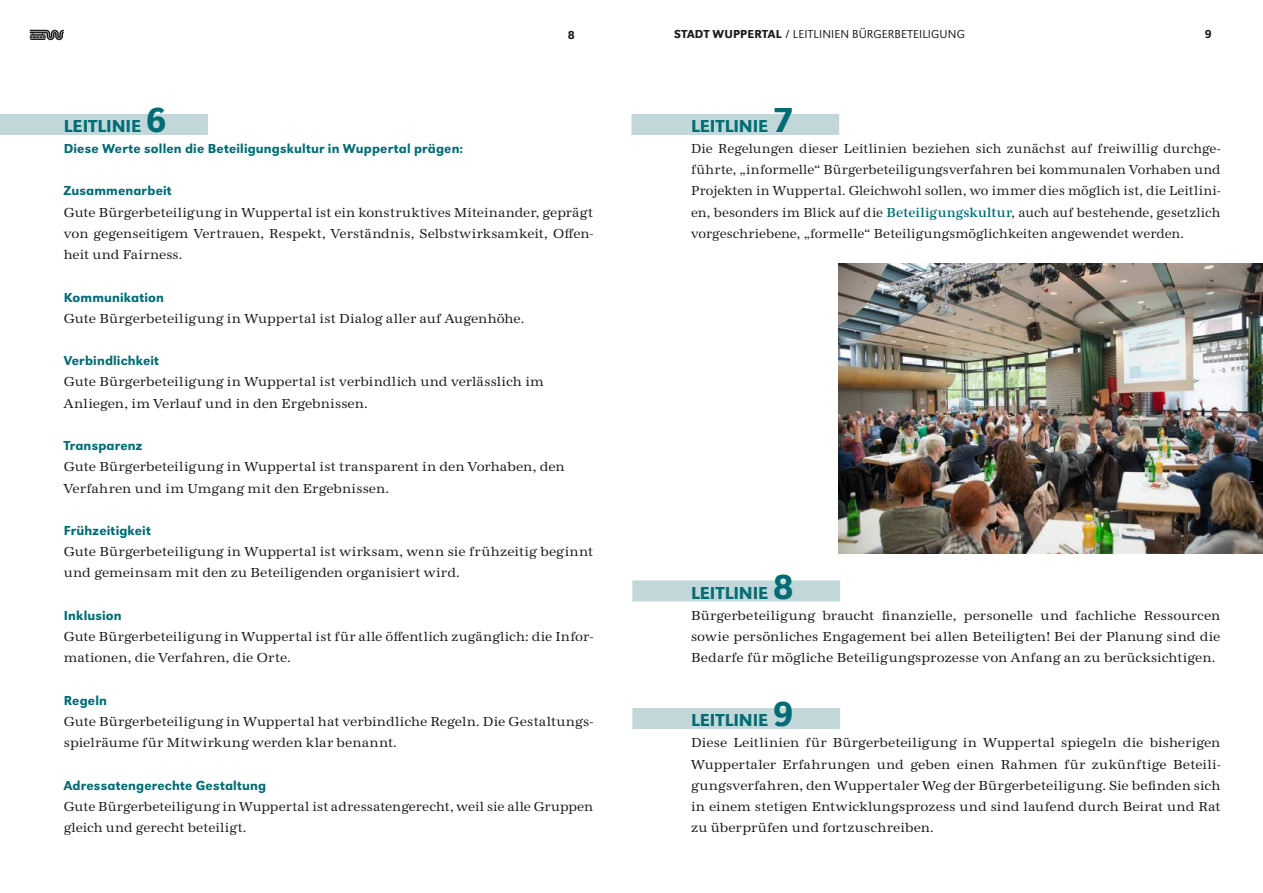
<style>
.page{position:relative;width:1263px;height:893px;background:#fff}
.page>*{position:absolute;margin:0;border:0;box-sizing:border-box;transform-origin:0 0}
.t1{font:500 18px "URW Grotesk";color:#006c73}
.t2{font:13.5px/21.1px "URW Antiqua";letter-spacing:.005em;color:#1a1a18}
.t3{font:13.5px/21.3px "URW Antiqua";letter-spacing:.005em;color:#1a1a18;text-align:justify;scale:.96 1}
.t4{font:500 13.5px "URW Grotesk";letter-spacing:.01em;color:#006c73}
.t5{font:300 12px "URW Grotesk";letter-spacing:.005em;color:#1a1a18}
.t6{font:500 12px "URW Grotesk";color:#1a1a18}
.s1{font-weight:500}
.s2{font-size:36px}
.s3{font-weight:500;color:#006c73}
</style>
<div class="page">
<svg style="left:30px;top:30px;width:34px;height:10px"></svg>
<div style="left:0;top:114px;width:208px;height:21px;background:#c2d7da"></div>
<div style="left:631px;top:114px;width:208px;height:21px;background:#c2d7da"></div>
<div style="left:632px;top:580px;width:208px;height:21px;background:#c2d7da"></div>
<div style="left:632px;top:708px;width:208px;height:21px;background:#c2d7da"></div>
<img style="left:838px;top:264px;width:425px;height:290px">
<p class="t6" style="left:568px;top:28px;width:8px">8</p>
<p class="t5" style="left:674px;top:27px;width:292px"><span class="s1">STADT WUPPERTAL /</span> LEITLINIEN BÜRGERBETEILIGUNG</p>
<p class="t6" style="left:1205px;top:27px;width:8px">9</p>
<h1 class="t1" style="left:64px;top:115px;width:104px">LEITLINIE <span class="s2">6</span></h1>
<p class="t4" style="left:64px;top:141px;width:401px">Diese Werte sollen die Beteiligungskultur in Wuppertal prägen:</p>
<p class="t4" style="left:64px;top:183px;width:109px">Zusammenarbeit</p>
<p class="t2" style="left:64px;top:202px;width:531px;text-align:justify">Gute Bürgerbeteiligung in Wuppertal ist ein konstruktives Miteinander, geprägt von gegenseitigem Vertrauen, Respekt, Verständnis, Selbstwirksamkeit, Offen&shy;heit und Fairness.</p>
<p class="t4" style="left:64px;top:289px;width:102px">Kommunikation</p>
<p class="t2" style="left:64px;top:308px;width:462px">Gute Bürgerbeteiligung in Wuppertal ist Dialog aller auf Augenhöhe.</p>
<p class="t4" style="left:64px;top:353px;width:97px">Verbindlichkeit</p>
<p class="t2" style="left:64px;top:372px;width:482px">Gute Bürgerbeteiligung in Wuppertal ist verbindlich und verlässlich im<br>Anliegen, im Verlauf und in den Ergebnissen.</p>
<p class="t4" style="left:64px;top:438px;width:80px">Transparenz</p>
<p class="t2" style="left:64px;top:456px;width:502px">Gute Bürgerbeteiligung in Wuppertal ist transparent in den Vorhaben, den<br>Verfahren und im Umgang mit den Ergebnissen.</p>
<p class="t4" style="left:64px;top:523px;width:89px">Frühzeitigkeit</p>
<p class="t2" style="left:64px;top:541px;width:531px">Gute Bürgerbeteiligung in Wuppertal ist wirksam, wenn sie frühzeitig beginnt und gemeinsam mit den zu Beteiligenden organisiert wird.</p>
<p class="t4" style="left:64px;top:607px;width:59px">Inklusion</p>
<p class="t2" style="left:64px;top:626px;width:531px">Gute Bürgerbeteiligung in Wuppertal ist für alle öffentlich zugänglich: die Infor&shy;mationen, die Verfahren, die Orte.</p>
<p class="t4" style="left:64px;top:692px;width:45px">Regeln</p>
<p class="t2" style="left:64px;top:711px;width:531px">Gute Bürgerbeteiligung in Wuppertal hat verbindliche Regeln. Die Gestaltungs&shy;spielräume für Mitwirkung werden klar benannt.</p>
<p class="t4" style="left:64px;top:777px;width:204px">Adressatengerechte Gestaltung</p>
<p class="t2" style="left:64px;top:796px;width:531px">Gute Bürgerbeteiligung in Wuppertal ist adressatengerecht, weil sie alle Gruppen gleich und gerecht beteiligt.</p>
<h1 class="t1" style="left:691px;top:115px;width:104px">LEITLINIE <span class="s2">7</span></h1>
<p class="t3" style="left:691px;top:138px;width:553px">Die Regelungen dieser Leitlinien beziehen sich zunächst auf freiwillig durchge&shy;führte, „informelle“ Bürgerbeteiligungsverfahren bei kommunalen Vorhaben und Projekten in Wuppertal. Gleichwohl sollen, wo immer dies möglich ist, die Leitlini&shy;en, besonders im Blick auf die <span class="s3">Beteiligungskultur</span>, auch auf bestehende, gesetzlich vorgeschriebene, „formelle“ Beteiligungsmöglichkeiten angewendet werden.</p>
<h1 class="t1" style="left:691px;top:582px;width:104px">LEITLINIE <span class="s2">8</span></h1>
<p class="t2" style="left:691px;top:605px;width:531px;text-align:justify">Bürgerbeteiligung braucht finanzielle, personelle und fachliche Ressourcen sowie persönliches Engagement bei allen Beteiligten! Bei der Planung sind die Bedarfe für mögliche Beteiligungsprozesse von Anfang an zu berücksichtigen.</p>
<h1 class="t1" style="left:691px;top:709px;width:104px">LEITLINIE <span class="s2">9</span></h1>
<p class="t2" style="left:691px;top:732px;width:531px;text-align:justify">Diese Leitlinien für Bürgerbeteiligung in Wuppertal spiegeln die bisherigen Wuppertaler Erfahrungen und geben einen Rahmen für zukünftige Beteili&shy;gungsverfahren, den Wuppertaler Weg der Bürgerbeteiligung. Sie befinden sich in einem stetigen Entwicklungsprozess und sind laufend durch Beirat und Rat zu überprüfen und fortzuschreiben.</p>
</div>
